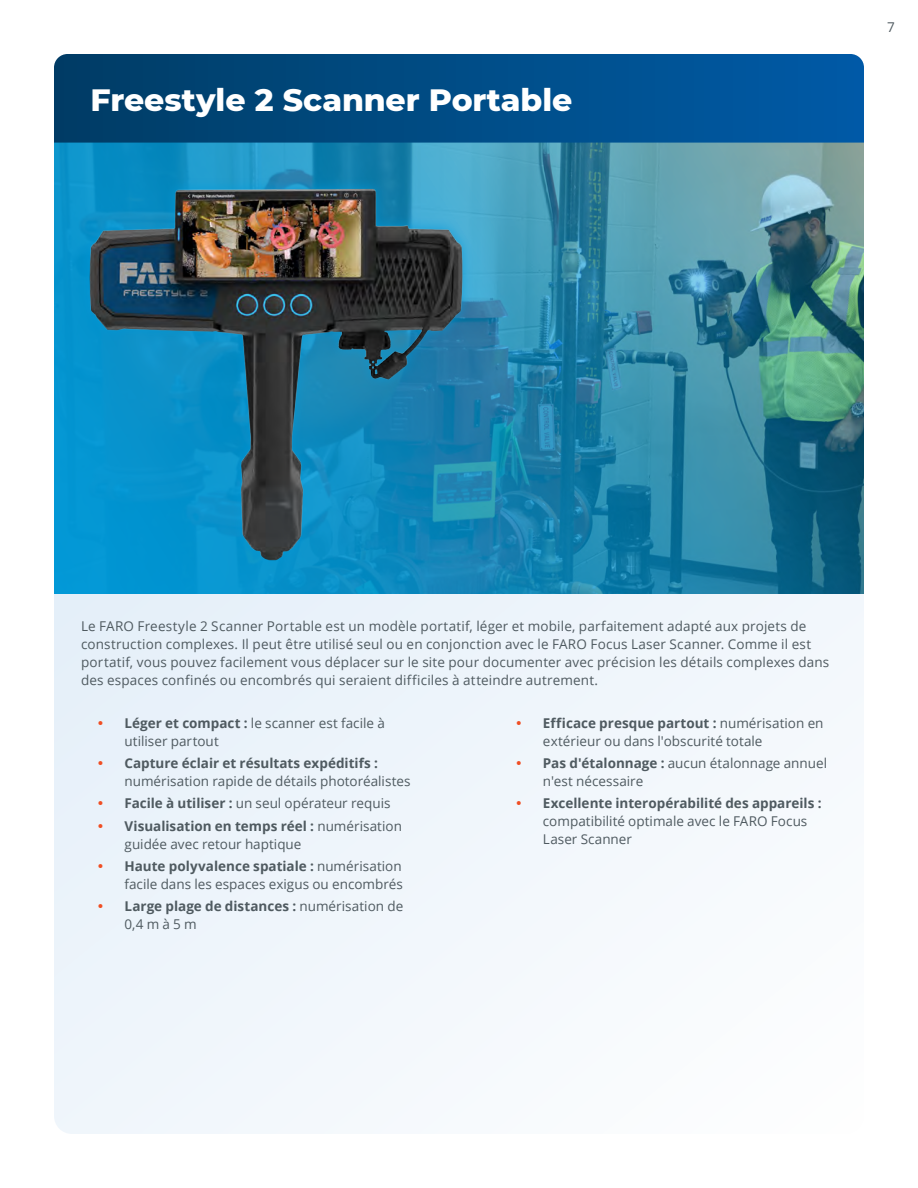
<style>
.page{position:relative;width:918px;height:1188px;background:#fff}
.page>*{position:absolute;margin:0;border:0;box-sizing:border-box;transform-origin:0 0}
.t1{font:800 31.5px "Montserrat";color:#fff}
.t2{font:13.5px/18px "Open Sans";letter-spacing:.01em;color:#4f5a60}
.t3{font:700 13.5px "Open Sans";color:#4f5a60}
.s1{font-weight:700}
</style>
<div class="page">
<div style="left:54px;top:143px;width:810px;height:991px;background:#f1f6fc;border-radius:18px"></div>
<img style="left:54px;top:143px;width:810px;height:451px">
<svg style="left:54px;top:54px;width:810px;height:89px;background:#004c85"></svg>
<div style="left:78px;top:177px;width:395px;height:394px;background:#009ada;opacity:.75"></div>
<img style="left:81px;top:178px;width:395px;height:389px">
<h1 class="t1" style="left:91px;top:76px;width:483px">Freestyle 2 Scanner Portable</h1>
<p class="t2" style="left:887px;top:18px;width:9px">7</p>
<p class="t2" style="left:81px;top:617px;width:750px">Le FARO Freestyle 2 Scanner Portable est un modèle portatif, léger et mobile, parfaitement adapté aux projets de construction complexes. Il peut être utilisé seul ou en conjonction avec le FARO Focus Laser Scanner. Comme il est portatif, vous pouvez facilement vous déplacer sur le site pour documenter avec précision les détails complexes dans des espaces confinés ou encombrés qui seraient difficiles à atteindre autrement.</p>
<p class="t2" style="left:124px;top:714px;width:262px"><span class="s1">Léger et compact :</span> le scanner est facile à utiliser partout</p>
<p class="t3" style="left:124px;top:754px;width:255px">Capture éclair et résultats expéditifs :</p>
<p class="t2" style="left:124px;top:770px;width:288px;line-height:22.2px">numérisation rapide de détails photoréalistes<br><span class="s1">Facile à utiliser :</span> un seul opérateur requis<br><span class="s1">Visualisation en temps réel :</span> numérisation</p>
<p class="t2" style="left:124px;top:832px;width:279px;line-height:22.2px">guidée avec retour haptique<br><span class="s1">Haute polyvalence spatiale :</span> numérisation</p>
<p class="t2" style="left:124px;top:872px;width:280px;line-height:22.2px">facile dans les espaces exigus ou encombrés<br><span class="s1">Large plage de distances :</span> numérisation de</p>
<p class="t2" style="left:124px;top:915px;width:74px">0,4 m à 5 m</p>
<p class="t2" style="left:543px;top:713px;width:282px"><span class="s1">Efficace presque partout :</span> numérisation en extérieur ou dans l'obscurité totale</p>
<p class="t2" style="left:543px;top:754px;width:286px"><span class="s1">Pas d'étalonnage :</span> aucun étalonnage annuel n'est nécessaire</p>
<p class="t3" style="left:543px;top:794px;width:280px">Excellente interopérabilité des appareils :</p>
<p class="t2" style="left:543px;top:812px;width:266px">compatibilité optimale avec le FARO Focus<br>Laser Scanner</p>
</div>
